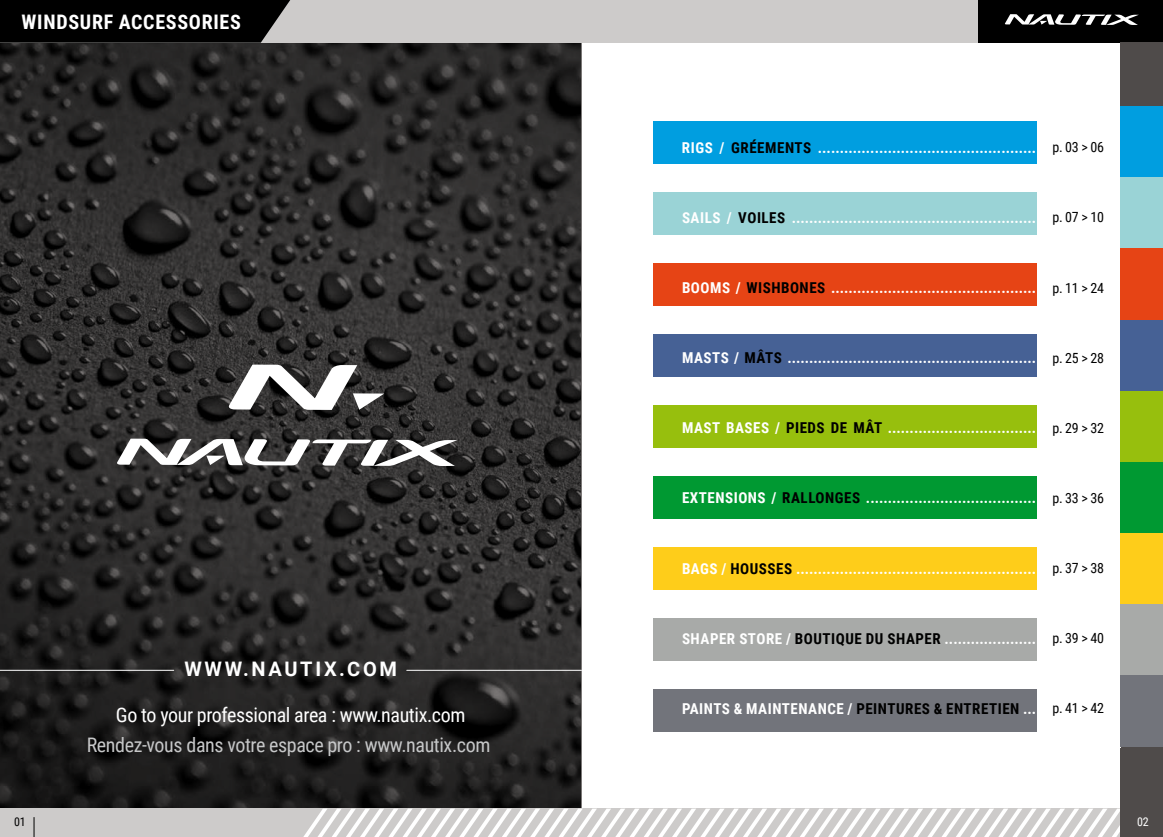
<style>
.page{position:relative;width:1163px;height:837px;background:#fff}
.page>*{position:absolute;margin:0;border:0;box-sizing:border-box;transform-origin:0 0}
.t1{font:20px "Roboto Condensed";letter-spacing:-.02em;color:#c6c7c8}
.t2{font:20px "Roboto Condensed";letter-spacing:-.02em;color:#fff}
.t3{font:700 20px "Roboto Condensed";letter-spacing:.035em;color:#fff}
.t4{font:700 20px "Roboto";letter-spacing:.135em;color:#fff}
.t5{font:700 15px "Roboto Condensed";letter-spacing:.035em;color:#fff}
.t6{font:700 15px "Roboto Condensed";letter-spacing:.035em;color:#000}
.t7{font:14px "Roboto Condensed";letter-spacing:-.02em;color:#000}
.t8{font:12px "Roboto Condensed";color:#000}
.t9{font:12px "Roboto Condensed";color:#fff}
.s1{color:#000}
.s2{color:#fff}
</style>
<div class="page">
<svg style="left:0;top:43px;width:581px;height:765px;background:#282727"></svg>
<div style="left:0;top:808px;width:1162px;height:28px;background:#cdcbca"></div>
<svg style="left:304px;top:808px;width:816px;height:28px"></svg>
<div style="left:0;top:0;width:1162px;height:43px;background:#cdcbca"></div>
<div style="left:978px;top:0;width:184px;height:43px;background:#000"></div>
<svg style="left:1004px;top:14px;width:134px;height:11px"></svg>
<div style="left:1120px;top:43px;width:42px;height:793px;background:#4f4b4a"></div>
<svg style="left:0;top:0;width:290px;height:43px;background:#0b0b0b"></svg>
<svg style="left:34px;top:817px;width:1px;height:19px"></svg>
<div style="left:1120px;top:107px;width:42px;height:71px;background:#009ee0"></div>
<div style="left:1120px;top:178px;width:42px;height:71px;background:#9ad3d6"></div>
<div style="left:1120px;top:249px;width:42px;height:71px;background:#e64415"></div>
<div style="left:1120px;top:320px;width:42px;height:71px;background:#466195"></div>
<div style="left:1120px;top:391px;width:42px;height:71px;background:#97bf0d"></div>
<div style="left:1120px;top:462px;width:42px;height:71px;background:#009932"></div>
<div style="left:1120px;top:533px;width:42px;height:71px;background:#fecd1a"></div>
<div style="left:1120px;top:604px;width:42px;height:71px;background:#a8aaa8"></div>
<div style="left:1120px;top:675px;width:42px;height:71px;background:#72747b"></div>
<div style="left:653px;top:121px;width:384px;height:43px;background:#009ee0"></div>
<div style="left:653px;top:192px;width:384px;height:42px;background:#9ad3d6"></div>
<div style="left:653px;top:263px;width:384px;height:42px;background:#e64415"></div>
<div style="left:653px;top:334px;width:384px;height:42px;background:#466195"></div>
<div style="left:653px;top:405px;width:384px;height:42px;background:#97bf0d"></div>
<div style="left:653px;top:476px;width:384px;height:42px;background:#009932"></div>
<div style="left:653px;top:547px;width:384px;height:42px;background:#fecd1a"></div>
<div style="left:653px;top:618px;width:384px;height:42px;background:#a8aaa8"></div>
<div style="left:653px;top:689px;width:384px;height:42px;background:#72747b"></div>
<svg style="left:116px;top:438px;width:341px;height:28px"></svg>
<svg style="left:228px;top:364px;width:156px;height:46px"></svg>
<hr style="left:0;top:669px;width:174px;height:1px;background:#fff">
<hr style="left:406px;top:669px;width:175px;height:1px;background:#fff">
<h1 class="t3" style="left:22px;top:8px;width:109px">WINDSURF ACCESSORIES</h1>
<h1 class="t4" style="left:184px;top:654px;width:214px">WWW.NAUTIX.COM</h1>
<h1 class="t2" style="left:116px;top:701px;width:351px">Go to your professional area : www.nautix.com</h1>
<h1 class="t1" style="left:87px;top:730px;width:405px">Rendez-vous dans votre espace pro : www.nautix.com</h1>
<p class="t5" style="left:682px;top:137px;width:356px">RIGS / <span class="s1">GRÉEMENTS</span> ..................................................</p>
<p class="t7" style="left:1052px;top:137px;width:53px">p. 03 &gt; 06</p>
<p class="t5" style="left:682px;top:207px;width:356px">SAILS / <span class="s1">VOILES</span> ........................................................</p>
<p class="t7" style="left:1052px;top:207px;width:53px">p. 07 &gt; 10</p>
<p class="t5" style="left:682px;top:277px;width:356px">BOOMS / <span class="s1">WISHBONES</span> ...............................................</p>
<p class="t7" style="left:1052px;top:277px;width:53px">p. 11 &gt; 24</p>
<p class="t5" style="left:682px;top:347px;width:11px">MAS</p>
<p class="t5" style="left:712px;top:347px;width:325px">TS / <span class="s1">MÂTS</span> .........................................................</p>
<p class="t7" style="left:1052px;top:347px;width:53px">p. 25 &gt; 28</p>
<p class="t5" style="left:682px;top:417px;width:356px">MAST BASES / <span class="s1">PIEDS DE MÂT</span> ..................................</p>
<p class="t7" style="left:1052px;top:417px;width:53px">p. 29 &gt; 32</p>
<p class="t5" style="left:682px;top:487px;width:162px">EXTENSIONS / <span class="s1">RALLONGES</span></p>
<p class="t5" style="left:865px;top:487px;width:172px">.......................................</p>
<p class="t7" style="left:1052px;top:487px;width:53px">p. 33 &gt; 36</p>
<p class="t5" style="left:682px;top:557px;width:19px">BAGS</p>
<p class="t6" style="left:721px;top:557px;width:47px"><span class="s2">/</span> HOUSSES</p>
<p class="t5" style="left:796px;top:557px;width:242px">.......................................................</p>
<p class="t7" style="left:1052px;top:557px;width:53px">p. 37 &gt; 38</p>
<p class="t5" style="left:682px;top:627px;width:84px">SHAPER STORE</p>
<p class="t5" style="left:786px;top:627px;width:252px">/ <span class="s1">BOUTIQUE DU SHAPER</span> .....................</p>
<p class="t7" style="left:1052px;top:627px;width:53px">p. 39 &gt; 40</p>
<p class="t5" style="left:682px;top:697px;width:206px">PAINTS &amp; MAINTENANCE / <span class="s1">PEINTU</span></p>
<p class="t6" style="left:905px;top:697px;width:133px">RES &amp; ENTRETIEN <span class="s2">...</span></p>
<p class="t7" style="left:1052px;top:697px;width:53px">p. 41 &gt; 42</p>
<p class="t8" style="left:14px;top:813px;width:13px">01</p>
<p class="t9" style="left:1136px;top:813px;width:13px">02</p>
</div>
